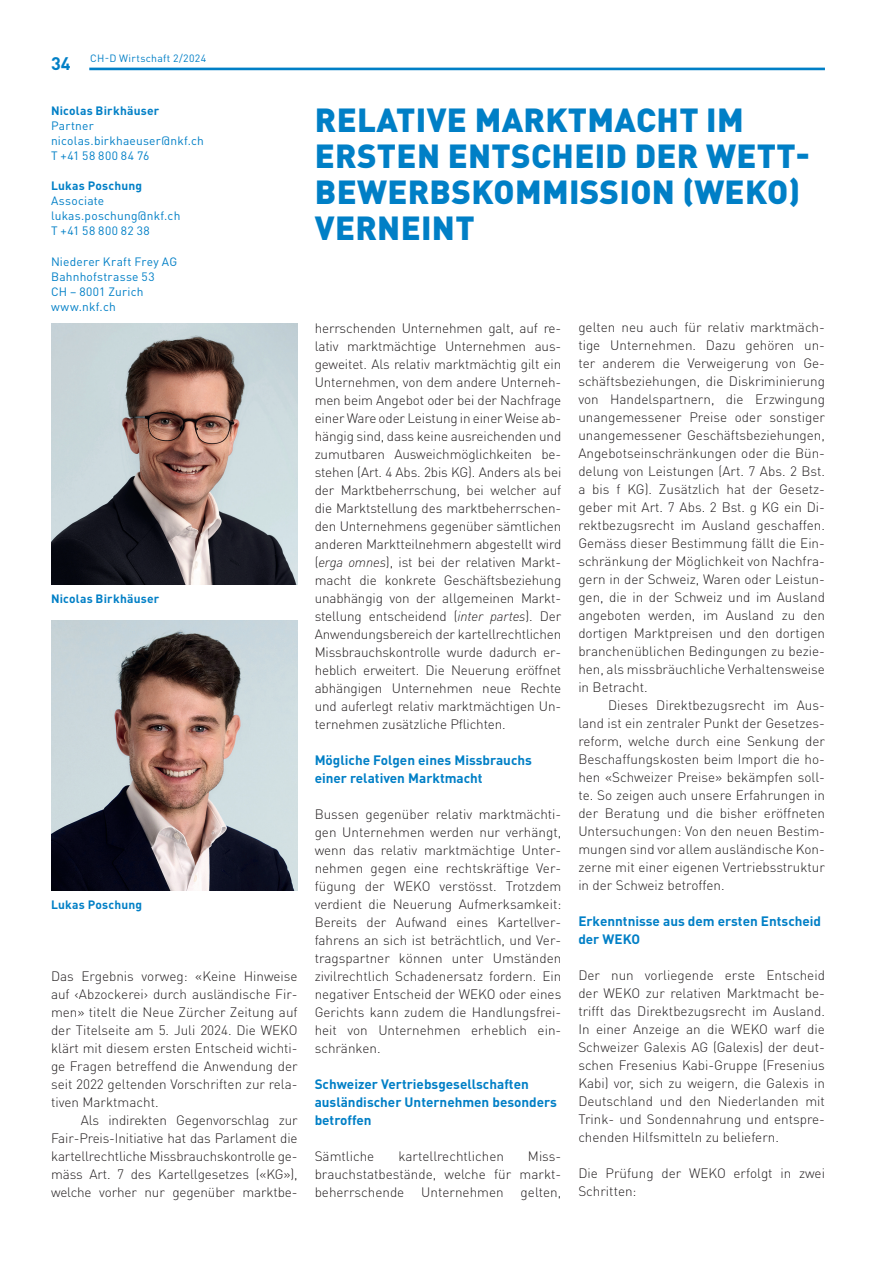
<style>
.page{position:relative;width:893px;height:1263px;background:#fff}
.page>*{position:absolute;margin:0;border:0;box-sizing:border-box;transform-origin:0 0}
.t1{font:900 33px/36px "DIN Pro";letter-spacing:.01em;color:#007fc6}
.t2{font:700 18px "DIN Pro";color:#007fc6}
.t3{font:300 13.5px/18px "DIN Pro";color:#231f20;text-align:justify}
.t4{font:700 13.5px/18px "DIN Pro";color:#007fc6}
.t5{font:12px/15px "DIN Pro";letter-spacing:.02em;color:#007fc6}
.t6{font:700 12px "DIN Pro";letter-spacing:.02em;color:#007fc6}
.t7{font:10.5px "DIN Pro";letter-spacing:.035em;color:#007fc6}
.s1{font-style:italic}
</style>
<div class="page">
<hr style="left:89px;top:68px;width:736px;height:2px;background:#007fc6">
<img style="left:51px;top:323px;width:247px;height:262px">
<img style="left:51px;top:621px;width:247px;height:270px">
<p class="t7" style="left:90px;top:51px;width:118px">CH-D Wirtschaft 2/2024</p>
<h2 class="t2" style="left:51px;top:51px;width:21px">34</h2>
<p class="t6" style="left:51px;top:103px;width:110px">Nicolas Birkhäuser</p>
<p class="t5" style="left:51px;top:118px;width:154px">Partner nicolas.birkhaeuser@nkf.ch<br>T +41 58 800 84 76</p>
<p class="t6" style="left:51px;top:178px;width:93px">Lukas Poschung</p>
<p class="t5" style="left:51px;top:193px;width:131px">Associate lukas.poschung@nkf.ch<br>T +41 58 800 82 38</p>
<p class="t5" style="left:51px;top:253px;width:128px">Niederer Kraft Frey AG<br>Bahnhofstrasse 53<br>CH – 8001 Zurich www.nkf.ch</p>
<p class="t6" style="left:51px;top:590px;width:110px">Nicolas Birkhäuser</p>
<p class="t6" style="left:51px;top:896px;width:93px">Lukas Poschung</p>
<p class="t3" style="left:51px;top:966px;width:248px">Das Ergebnis vorweg: «Keine Hinweise auf ‹Abzockerei› durch ausländische Fir&shy;men» titelt die Neue Zürcher Zeitung auf der Titelseite am 5. Juli 2024. Die WEKO klärt mit diesem ersten Entscheid wichti&shy;ge Fragen betreffend die Anwendung der seit 2022 geltenden Vorschriften zur rela&shy;tiven Marktmacht.</p>
<p class="t3" style="left:51px;top:1110px;width:248px;text-indent:30px">Als indirekten Gegenvorschlag zur Fair-Preis-Initiative hat das Parlament die kartellrechtliche Missbrauchskontrolle ge&shy;mäss Art. 7 des Kartellgesetzes («KG»), welche vorher nur gegenüber marktbe-</p>
<h1 class="t1" style="left:315px;top:100px;width:497px">RELATIVE MARKTMACHT IM<br>ERSTEN ENTSCHEID DER WETT-<br>BEWERBSKOMMISSION (WEKO)<br>VERNEINT</h1>
<p class="t3" style="left:315px;top:318px;width:248px">herrschenden Unternehmen galt, auf re&shy;lativ marktmächtige Unternehmen aus&shy;geweitet. Als relativ marktmächtig gilt ein Unternehmen, von dem andere Unterneh&shy;men beim Angebot oder bei der Nachfrage einer Ware oder Leistung in einer Weise ab&shy;hängig sind, dass keine ausreichenden und zumutbaren Ausweichmöglichkeiten be&shy;stehen (Art. 4 Abs. 2bis KG). Anders als bei der Marktbeherrschung, bei welcher auf die Marktstellung des marktbeherrschen&shy;den Unternehmens gegenüber sämtlichen anderen Marktteilnehmern abgestellt wird (<span class="s1">erga omnes</span>), ist bei der relativen Markt&shy;macht die konkrete Geschäftsbeziehung unabhängig von der allgemeinen Markt&shy;stellung entscheidend (<span class="s1">inter partes</span>). Der Anwendungsbereich der kartellrechtlichen Missbrauchskontrolle wurde dadurch er&shy;heblich erweitert. Die Neuerung eröffnet abhängigen Unternehmen neue Rechte und auferlegt relativ marktmächtigen Un&shy;ternehmen zusätzliche Pflichten.</p>
<p class="t4" style="left:315px;top:750px;width:219px">Mögliche Folgen eines Missbrauchs einer relativen Marktmacht</p>
<p class="t3" style="left:315px;top:804px;width:248px">Bussen gegenüber relativ marktmächti&shy;gen Unternehmen werden nur verhängt, wenn das relativ marktmächtige Unter&shy;nehmen gegen eine rechtskräftige Ver&shy;fügung der WEKO verstösst. Trotzdem verdient die Neuerung Aufmerksamkeit:<br>Bereits der Aufwand eines Kartellver&shy;fahrens an sich ist beträchtlich, und Ver&shy;tragspartner können unter Umständen zivilrechtlich Schadenersatz fordern. Ein negativer Entscheid der WEKO oder eines Gerichts kann zudem die Handlungsfrei&shy;heit von Unternehmen erheblich ein&shy;schränken.</p>
<p class="t4" style="left:315px;top:1074px;width:244px">Schweizer Vertriebsgesellschaften ausländischer Unternehmen besonders betroffen</p>
<p class="t3" style="left:315px;top:1146px;width:61px">Sämtliche</p>
<p class="t3" style="left:398px;top:1146px;width:107px">kartellrechtlichen</p>
<p class="t3" style="left:315px;top:1146px;width:248px;text-indent:213px">Miss&shy;brauchstatbestände, welche für markt&shy;beherrschende</p>
<p class="t3" style="left:421px;top:1182px;width:84px">Unternehmen</p>
<p class="t3" style="left:521px;top:1182px;width:42px">gelten,</p>
<p class="t3" style="left:578px;top:318px;width:248px">gelten neu auch für relativ marktmäch&shy;tige Unternehmen. Dazu gehören un&shy;ter anderem die Verweigerung von Ge&shy;schäftsbeziehungen, die Diskriminierung von Handelspartnern, die Erzwingung unangemessener Preise oder sonstiger unangemessener Geschäftsbeziehungen, Angebotseinschränkungen oder die Bün&shy;delung von Leistungen (Art. 7 Abs. 2 Bst. a bis f KG). Zusätzlich hat der Gesetz&shy;geber mit Art. 7 Abs. 2 Bst. g KG ein Di&shy;rektbezugsrecht im Ausland geschaffen.<br>Gemäss dieser Bestimmung fällt die Ein&shy;schränkung der Möglichkeit von Nachfra&shy;gern in der Schweiz, Waren oder Leistun&shy;gen, die in der Schweiz und im Ausland angeboten werden, im Ausland zu den dortigen Marktpreisen und den dortigen branchenüblichen Bedingungen zu bezie&shy;hen, als missbräuchliche Verhaltensweise in Betracht.</p>
<p class="t3" style="left:578px;top:696px;width:248px;text-indent:30px">Dieses Direktbezugsrecht im Aus&shy;land ist ein zentraler Punkt der Gesetzes&shy;reform, welche durch eine Senkung der Beschaffungskosten beim Import die ho&shy;hen «Schweizer Preise» bekämpfen soll&shy;te. So zeigen auch unsere Erfahrungen in der Beratung und die bisher eröffneten Untersuchungen: Von den neuen Bestim&shy;mungen sind vor allem ausländische Kon&shy;zerne mit einer eigenen Vertriebsstruktur in der Schweiz betroffen.</p>
<p class="t4" style="left:578px;top:912px;width:244px">Erkenntnisse aus dem ersten Entscheid der WEKO</p>
<p class="t3" style="left:578px;top:966px;width:248px">Der nun vorliegende erste Entscheid der WEKO zur relativen Marktmacht be&shy;trifft das Direktbezugsrecht im Ausland.<br>In einer Anzeige an die WEKO warf die Schweizer Galexis AG (Galexis) der deut&shy;schen Fresenius Kabi-Gruppe (Fresenius Kabi) vor, sich zu weigern, die Galexis in Deutschland und den Niederlanden mit Trink- und Sondennahrung und entspre&shy;chenden Hilfsmitteln zu beliefern.</p>
<p class="t3" style="left:578px;top:1164px;width:248px">Die Prüfung der WEKO erfolgt in zwei<br>Schritten:</p>
</div>
